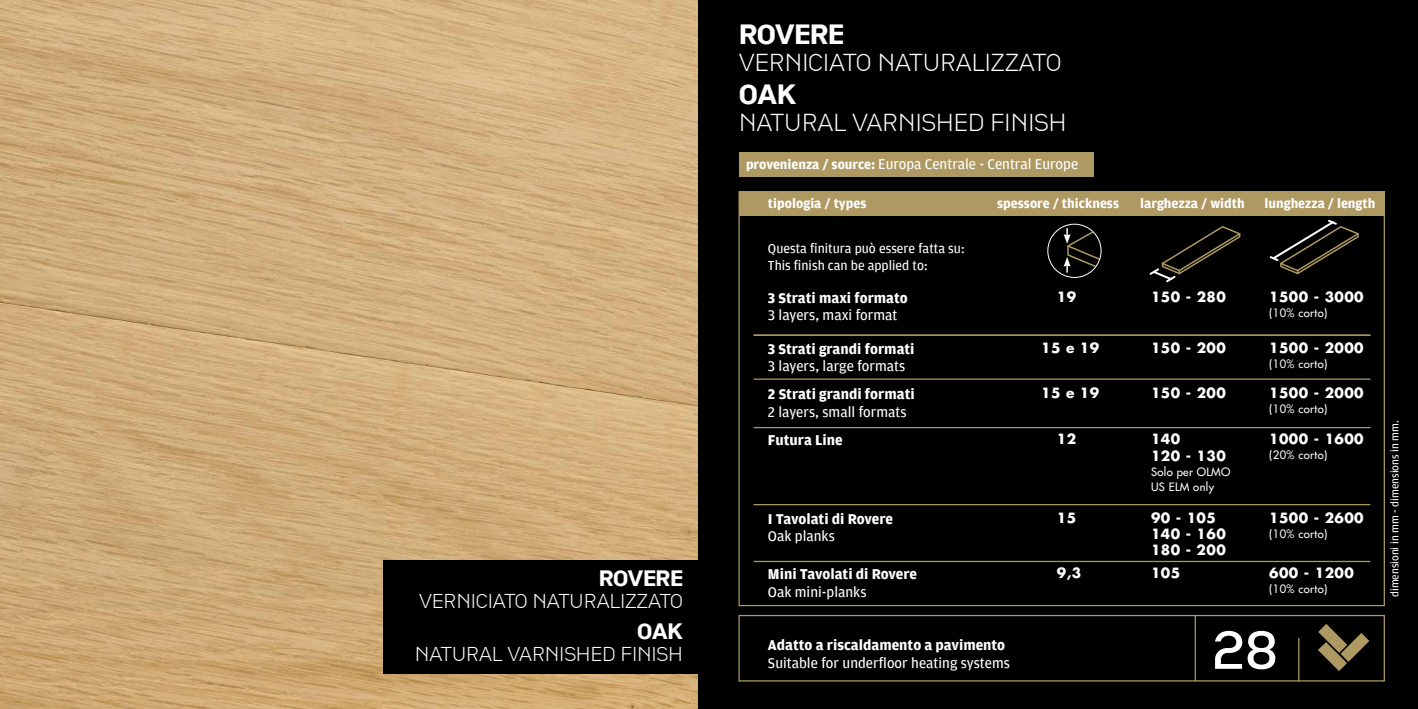
<style>
.page{position:relative;width:1418px;height:709px;background:#fff}
.page>*{position:absolute;margin:0;border:0;box-sizing:border-box;transform-origin:0 0}
.t1{font:60px "CP Company";color:#fff}
.t2{font:700 31.25px "CP Company";letter-spacing:-.04em;color:#fff}
.t3{font:300 27.5px "CP Company";letter-spacing:-.04em;color:#fff}
.t4{font:700 25px "CP Company";letter-spacing:-.04em;color:#fff}
.t5{font:300 22.5px "CP Company";letter-spacing:-.04em;color:#fff}
.t6{font:15px "Amplitude";color:#fff}
.t7{font:700 15px "Amplitude";color:#fff}
.t8{font:700 13.75px/16.2px "Futura";letter-spacing:.03em;color:#fff}
.t9{font:700 13.75px "Amplitude";color:#fff}
.t10{font:13.75px/17.5px "Amplitude";color:#fff}
.t11{font:11.25px/15px "Futura";letter-spacing:.03em;color:#fff}
.t12{font:11.25px "Amplitude";color:#fff}
.s1{font-weight:700;font-size:13.75px}
</style>
<div class="page">
<img style="left:0;top:0;width:698px;height:709px">
<div style="left:383px;top:614px;width:336px;height:59px;background:#000"></div>
<div style="left:383px;top:560px;width:336px;height:59px;background:#000"></div>
<div style="left:698px;top:0;width:719px;height:709px;background:#000"></div>
<svg style="left:1318px;top:624px;width:51px;height:47px"></svg>
<div style="left:738px;top:615px;width:646px;height:66px;border:1px solid #ae9962"></div>
<hr style="left:1194px;top:615px;width:1px;height:66px;background:#ae9962">
<hr style="left:1298px;top:638px;width:1px;height:43px;background:#ae9962">
<div style="left:739px;top:191px;width:645px;height:25px;background:#ae9962"></div>
<svg style="left:1269px;top:220px;width:90px;height:55px"></svg>
<svg style="left:1149px;top:226px;width:92px;height:57px"></svg>
<svg style="left:1063px;top:228px;width:38px;height:44px"></svg>
<div style="left:1047px;top:224px;width:54px;height:54px;border:1px solid #fff;border-radius:50%"></div>
<div style="left:739px;top:152px;width:354px;height:25px;background:#ae9962"></div>
<hr style="left:753px;top:334px;width:617px;height:2px;background:#ae9962">
<hr style="left:753px;top:378px;width:617px;height:2px;background:#ae9962">
<hr style="left:753px;top:427px;width:617px;height:1px;background:#ae9962">
<hr style="left:753px;top:504px;width:617px;height:1px;background:#ae9962">
<hr style="left:753px;top:561px;width:617px;height:1px;background:#ae9962">
<h3 class="t4" style="left:598px;top:562px;width:86px">ROVERE</h3>
<h3 class="t5" style="left:419px;top:589px;width:266px">VERNICIATO NATURALIZZATO</h3>
<h3 class="t4" style="left:637px;top:615px;width:48px">OAK</h3>
<h3 class="t5" style="left:414px;top:642px;width:270px">NATURAL VARNISHED FINISH</h3>
<h2 class="t2" style="left:738px;top:15px;width:107px">ROVERE</h2>
<h3 class="t3" style="left:738px;top:47px;width:325px">VERNICIATO NATURALIZZATO</h3>
<h2 class="t2" style="left:738px;top:75px;width:59px">OAK</h2>
<h3 class="t3" style="left:738px;top:107px;width:330px">NATURAL VARNISHED FINISH</h3>
<p class="t6" style="left:746px;top:155px;width:334px"><span class="s1">provenienza / source:</span> Europa Centrale - Central Europe</p>
<p class="t9" style="left:768px;top:196px;width:100px">tipologia / types</p>
<p class="t9" style="left:997px;top:196px;width:123px">spessore / thickness</p>
<p class="t9" style="left:1140px;top:196px;width:106px">larghezza / width</p>
<p class="t9" style="left:1264px;top:196px;width:112px">lunghezza / length</p>
<p class="t10" style="left:768px;top:239px;width:198px">Questa finitura può essere fatta su:<br>This finish can be applied to:</p>
<p class="t7" style="left:768px;top:289px;width:141px">3 Strati maxi formato</p>
<p class="t6" style="left:768px;top:307px;width:131px">3 layers, maxi format</p>
<p class="t8" style="left:1056px;top:288px;width:21px">19</p>
<p class="t8" style="left:1150px;top:288px;width:76px">150 - 280</p>
<p class="t8" style="left:1269px;top:288px;width:96px">1500 - 3000</p>
<p class="t11" style="left:1269px;top:305px;width:60px">(10% corto)</p>
<p class="t7" style="left:768px;top:340px;width:148px">3 Strati grandi formati</p>
<p class="t6" style="left:768px;top:358px;width:139px">3 layers, large formats</p>
<p class="t8" style="left:1041px;top:339px;width:60px">15 e 19</p>
<p class="t8" style="left:1151px;top:339px;width:76px">150 - 200</p>
<p class="t8" style="left:1269px;top:339px;width:96px">1500 - 2000</p>
<p class="t11" style="left:1269px;top:356px;width:60px">(10% corto)</p>
<p class="t7" style="left:768px;top:386px;width:148px">2 Strati grandi formati</p>
<p class="t6" style="left:768px;top:403px;width:140px">2 layers, small formats</p>
<p class="t8" style="left:1041px;top:384px;width:60px">15 e 19</p>
<p class="t8" style="left:1151px;top:384px;width:76px">150 - 200</p>
<p class="t8" style="left:1269px;top:384px;width:96px">1500 - 2000</p>
<p class="t11" style="left:1269px;top:401px;width:60px">(10% corto)</p>
<p class="t7" style="left:768px;top:432px;width:76px">Futura Line</p>
<p class="t8" style="left:1056px;top:430px;width:21px">12</p>
<p class="t8" style="left:1150px;top:430px;width:76px">140<br>120 - 130</p>
<p class="t11" style="left:1150px;top:464px;width:81px">Solo per OLMO<br>US ELM only</p>
<p class="t8" style="left:1269px;top:430px;width:96px">1000 - 1600</p>
<p class="t11" style="left:1269px;top:447px;width:60px">(20% corto)</p>
<p class="t7" style="left:768px;top:510px;width:127px">I Tavolati di Rovere</p>
<p class="t6" style="left:768px;top:528px;width:68px">Oak planks</p>
<p class="t7" style="left:768px;top:566px;width:150px">Mini Tavolati di Rovere</p>
<p class="t6" style="left:768px;top:583px;width:100px">Oak mini-planks</p>
<p class="t7" style="left:768px;top:636px;width:239px">Adatto a riscaldamento a pavimento</p>
<p class="t6" style="left:768px;top:654px;width:243px">Suitable for underfloor heating systems</p>
<p class="t8" style="left:1056px;top:509px;width:21px">15</p>
<p class="t8" style="left:1150px;top:509px;width:76px">90 - 105<br>140 - 160<br>180 - 200</p>
<p class="t8" style="left:1269px;top:509px;width:96px">1500 - 2600</p>
<p class="t11" style="left:1269px;top:526px;width:60px">(10% corto)</p>
<p class="t8" style="left:1056px;top:564px;width:26px">9,3</p>
<p class="t8" style="left:1150px;top:564px;width:31px">105</p>
<p class="t8" style="left:1269px;top:564px;width:86px">600 - 1200</p>
<p class="t11" style="left:1269px;top:581px;width:60px">(10% corto)</p>
<h1 class="t1" style="left:1210px;top:615px;width:70px">28</h1>
<p class="t12" style="left:1388px;top:597px;width:178px;rotate:-90deg">dimensioni in mm - dimensions in mm.</p>
</div>
